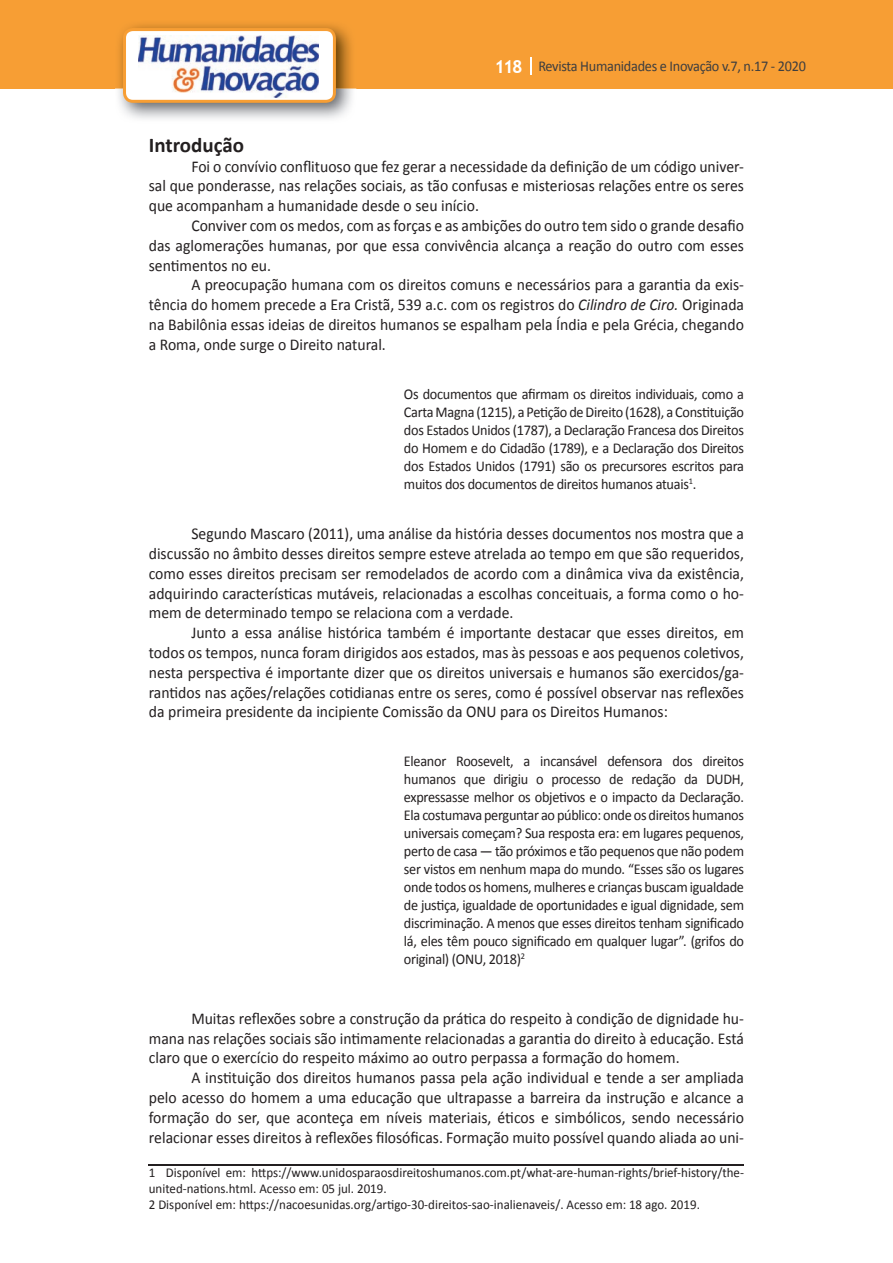
<style>
.page{position:relative;width:893px;height:1263px;background:#fff}
.page>*{position:absolute;margin:0;border:0;box-sizing:border-box;transform-origin:0 0}
.t1{font:700 21px "Calibri";color:#231f20}
.t2{font:16.5px/19.8px "Calibri";color:#231f20;text-align:justify;scale:.95 1}
.t3{font:15px/18px "Calibri";letter-spacing:-.02em;color:#231f20;text-align:justify;scale:.95 1}
.t4{font:15px "Calibri";letter-spacing:-.02em;color:#3e3e3f;scale:.95 1}
.t5{font:13.5px/16.2px "Calibri";color:#231f20;scale:.96 1}
.s1{font-family:"Trebuchet MS";font-weight:700;font-size:18px;color:#fff}
.s2{font-style:italic}
</style>
<div class="page">
<div style="left:0;top:0;width:893px;height:88px;background:#f79e34"></div>
<svg style="left:530px;top:57px;width:2px;height:18px"></svg>
<img style="left:115px;top:24px;width:241px;height:95px">
<svg style="left:123px;top:28px;width:213px;height:75px"></svg>
<hr style="left:149px;top:1164px;width:595px;height:1px;background:#231f20">
<p class="t4" style="left:495px;top:57px;width:329px"><span class="s1">118</span> Revista Humanidades e Inovação v.7, n.17 - 2020</p>
<p class="t1" style="left:149px;top:131px;width:97px">Introdução</p>
<p class="t2" style="left:149px;top:156px;width:628px;text-indent:43px">Foi o convívio conflituoso que fez gerar a necessidade da definição de um código univer&shy;sal que ponderasse, nas relações sociais, as tão confusas e misteriosas relações entre os seres que acompanham a humanidade desde o seu início.</p>
<p class="t2" style="left:149px;top:216px;width:628px;text-indent:43px">Conviver com os medos, com as forças e as ambições do outro tem sido o grande desafio das aglomerações humanas, por que essa convivência alcança a reação do outro com esses sentimentos no eu.</p>
<p class="t2" style="left:149px;top:275px;width:628px;text-indent:43px">A preocupação humana com os direitos comuns e necessários para a garantia da exis&shy;tência do homem precede a Era Cristã, 539 a.c. com os registros do <span class="s2">Cilindro de Ciro.</span> Originada na Babilônia essas ideias de direitos humanos se espalham pela Índia e pela Grécia, chegando a Roma, onde surge o Direito natural.</p>
<p class="t3" style="left:404px;top:385px;width:360px">Os documentos que afirmam os direitos individuais, como a Carta Magna (1215), a Petição de Direito (1628), a Constituição dos Estados Unidos (1787), a Declaração Francesa dos Direitos do Homem e do Cidadão (1789), e a Declaração dos Direitos dos Estados Unidos (1791) são os precursores escritos para muitos dos documentos de direitos humanos atuais<sup>1</sup>.</p>
<p class="t2" style="left:149px;top:524px;width:628px;text-indent:43px">Segundo Mascaro (2011), uma análise da história desses documentos nos mostra que a discussão no âmbito desses direitos sempre esteve atrelada ao tempo em que são requeridos, como esses direitos precisam ser remodelados de acordo com a dinâmica viva da existência, adquirindo características mutáveis, relacionadas a escolhas conceituais, a forma como o ho&shy;mem de determinado tempo se relaciona com a verdade.</p>
<p class="t2" style="left:149px;top:623px;width:628px;text-indent:43px">Junto a essa análise histórica também é importante destacar que esses direitos, em todos os tempos, nunca foram dirigidos aos estados, mas às pessoas e aos pequenos coletivos, nesta perspectiva é importante dizer que os direitos universais e humanos são exercidos/ga&shy;rantidos nas ações/relações cotidianas entre os seres, como é possível observar nas reflexões da primeira presidente da incipiente Comissão da ONU para os Direitos Humanos:</p>
<p class="t3" style="left:404px;top:752px;width:360px">Eleanor Roosevelt, a incansável defensora dos direitos humanos que dirigiu o processo de redação da DUDH, expressasse melhor os objetivos e o impacto da Declaração.<br>Ela costumava perguntar ao público: onde os direitos humanos universais começam? Sua resposta era: em lugares pequenos, perto de casa — tão próximos e tão pequenos que não podem ser vistos em nenhum mapa do mundo. “Esses são os lugares onde todos os homens, mulheres e crianças buscam igualdade de justiça, igualdade de oportunidades e igual dignidade, sem discriminação. A menos que esses direitos tenham significado lá, eles têm pouco significado em qualquer lugar”. (grifos do original) (ONU, 2018)<sup>2</sup></p>
<p class="t2" style="left:149px;top:1008px;width:628px;text-indent:43px">Muitas reflexões sobre a construção da prática do respeito à condição de dignidade hu&shy;mana nas relações sociais são intimamente relacionadas a garantia do direito à educação. Está claro que o exercício do respeito máximo ao outro perpassa a formação do homem.</p>
<p class="t2" style="left:149px;top:1068px;width:628px;text-indent:43px">A instituição dos direitos humanos passa pela ação individual e tende a ser ampliada pelo acesso do homem a uma educação que ultrapasse a barreira da instrução e alcance a formação do ser, que aconteça em níveis materiais, éticos e simbólicos, sendo necessário relacionar esses direitos à reflexões filosóficas. Formação muito possível quando aliada ao uni-</p>
<p class="t5" style="left:149px;top:1164px;width:621px">1 Disponível em: https://www.unidosparaosdireitoshumanos.com.pt/what-are-human-rights/brief-history/the&shy;united-nations.html. Acesso em: 05 jul. 2019.<br>2 Disponível em: https://nacoesunidas.org/artigo-30-direitos-sao-inalienaveis/. Acesso em: 18 ago. 2019.</p>
</div>
